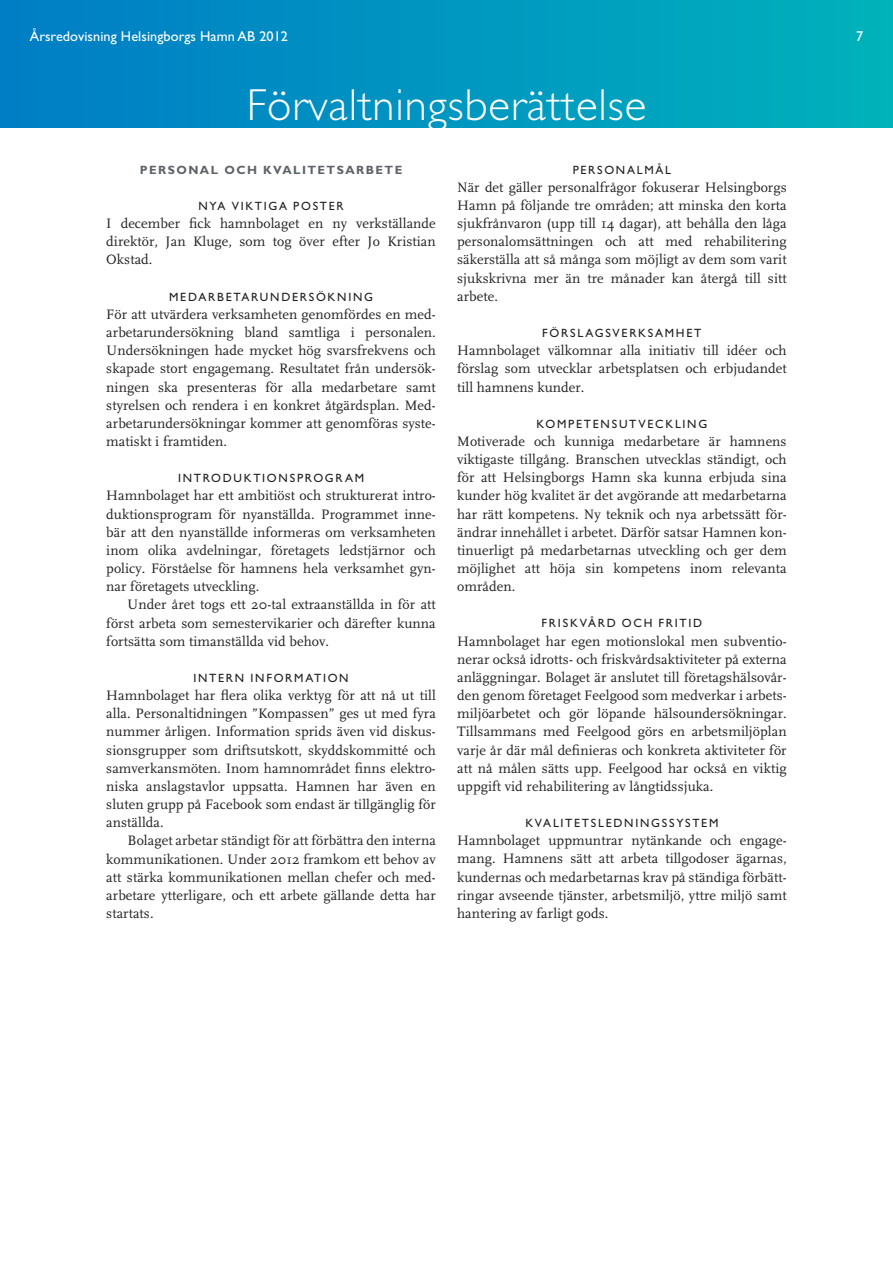
<style>
.page{position:relative;width:893px;height:1263px;background:#fff}
.page>*{position:absolute;margin:0;border:0;box-sizing:border-box;transform-origin:0 0}
.t1{font:300 45px "Gill Sans";letter-spacing:.02em;color:#fff}
.t2{font:14.25px/18.1px "FF Scala";letter-spacing:.005em;color:#231f20;text-align:justify}
.t3{font:14.25px "Gill Sans";letter-spacing:.005em;color:#fff}
.t4{font:12px "Gill Sans";letter-spacing:.145em;color:#231f20}
.t5{font:700 12px "Gill Sans";letter-spacing:.12em;color:#5f6369}
</style>
<div class="page">
<div style="left:0;top:0;width:893px;height:128px;background:linear-gradient(to right,#007cc6,#00b1bb)"></div>
<p class="t3" style="left:30px;top:28px;width:260px">ÅRSREDOVISNING HELSINGBORGS HAMN AB 2012</p>
<p class="t3" style="left:856px;top:28px;width:9px">7</p>
<h1 class="t1" style="left:247px;top:80px;width:401px">Förvaltningsberättelse</h1>
<p class="t5" style="left:140px;top:163px;width:48px">PERSONAL</p>
<p class="t5" style="left:224px;top:163px;width:12px">OCH</p>
<p class="t5" style="left:263px;top:163px;width:10px">KVALITET</p>
<p class="t5" style="left:337px;top:163px;width:20px">SARBETE</p>
<p class="t4" style="left:198px;top:199px;width:147px">NYA VIKTIGA POSTER</p>
<p class="t2" style="left:106px;top:215px;width:331px">I december fick hamnbolaget en ny verkställande direktör, Jan Kluge, som tog över efter Jo Kristian Okstad.</p>
<p class="t4" style="left:169px;top:290px;width:205px">MEDARBETARUNDERSÖKNING</p>
<p class="t2" style="left:106px;top:305px;width:331px">För att utvärdera verksamheten genomfördes en med&shy;arbetarundersökning bland samtliga i personalen.<br>Undersökningen hade mycket hög svarsfrekvens och skapade stort engagemang. Resultatet från undersök&shy;ningen ska presenteras för alla medarbetare samt styrelsen och rendera i en konkret åtgärdsplan. Med&shy;arbetarundersökningar kommer att genomföras syste&shy;matiskt i framtiden.</p>
<p class="t4" style="left:178px;top:471px;width:188px">I NTRODUKTIONSPROGRAM</p>
<p class="t2" style="left:106px;top:487px;width:331px">Hamnbolaget har ett ambitiöst och strukturerat intro&shy;duktionsprogram för nyanställda. Programmet inne&shy;bär att den nyanställde informeras om verksamheten inom olika avdelningar, företagets ledstjärnor och policy. Förståelse för hamnens hela verksamhet gyn&shy;nar företagets utveckling.</p>
<p class="t2" style="left:106px;top:596px;width:331px;text-indent:21px">Under året togs ett 20-tal extraanställda in för att först arbeta som semestervikarier och därefter kunna fortsätta som timanställda vid behov.</p>
<p class="t4" style="left:193px;top:671px;width:157px">INTERN INF ORMATION</p>
<p class="t2" style="left:106px;top:687px;width:331px">Hamnbolaget har flera olika verktyg för att nå ut till alla. Personaltidningen ”Kompassen” ges ut med fyra nummer årligen. Information sprids även vid diskus&shy;sionsgrupper som driftsutskott, skyddskommitté och samverkansmöten. Inom hamnområdet finns elektro&shy;niska anslagstavlor uppsatta. Hamnen har även en sluten grupp på Facebook som endast är tillgänglig för anställda.</p>
<p class="t2" style="left:106px;top:832px;width:331px;text-indent:21px">Bolaget arbetar ständigt för att förbättra den interna kommunikationen. Under 2012 framkom ett behov av att stärka kommunikationen mellan chefer och med&shy;arbetare ytterligare, och ett arbete gällande detta har startats.</p>
<p class="t4" style="left:573px;top:163px;width:100px">PERSONALMÅL</p>
<p class="t2" style="left:457px;top:178px;width:331px">När det gäller personalfrågor fokuserar Helsingborgs Hamn på följande tre områden; att minska den korta sjukfrånvaron (upp till 14 dagar), att behålla den låga personalomsättningen och att med rehabilitering säkerställa att så många som möjligt av dem som varit sjukskrivna mer än tre månader kan återgå till sitt arbete.</p>
<p class="t4" style="left:542px;top:326px;width:161px">FÖRSLAGSVERKSAMHET</p>
<p class="t2" style="left:457px;top:342px;width:331px">Hamnbolaget välkomnar alla initiativ till idéer och förslag som utvecklar arbetsplatsen och erbjudandet till hamnens kunder.</p>
<p class="t4" style="left:537px;top:417px;width:172px">KOMPETENSUTVECKLING</p>
<p class="t2" style="left:457px;top:432px;width:331px">Motiverade och kunniga medarbetare är hamnens viktigaste tillgång. Branschen utvecklas ständigt, och för att Helsingborgs Hamn ska kunna erbjuda sina kunder hög kvalitet är det avgörande att medarbetarna har rätt kompetens. Ny teknik och nya arbetssätt för&shy;ändrar innehållet i arbetet. Därför satsar Hamnen kon&shy;tinuerligt på medarbetarnas utveckling och ger dem möjlighet att höja sin kompetens inom relevanta områden.</p>
<p class="t4" style="left:542px;top:616px;width:162px">FRISKVÅRD OCH FRITID</p>
<p class="t2" style="left:457px;top:632px;width:331px">Hamnbolaget har egen motionslokal men subventio&shy;nerar också idrotts- och friskvårdsaktiviteter på externa anläggningar. Bolaget är anslutet till företagshälsovår&shy;den genom företaget Feelgood som medverkar i arbets&shy;miljöarbetet och gör löpande hälsoundersökningar.<br>Tillsammans med Feelgood görs en arbetsmiljöplan varje år där mål definieras och konkreta aktiviteter för att nå målen sätts upp. Feelgood har också en viktig uppgift vid rehabilitering av långtidssjuka.</p>
<p class="t4" style="left:525px;top:816px;width:194px">KVALITETSLEDNINGSSYSTEM</p>
<p class="t2" style="left:457px;top:832px;width:331px">Hamnbolaget uppmuntrar nytänkande och engage&shy;mang. Hamnens sätt att arbeta tillgodoser ägarnas, kundernas och medarbetarnas krav på ständiga förbätt&shy;ringar avseende tjänster, arbetsmiljö, yttre miljö samt hantering av farligt gods.</p>
</div>
